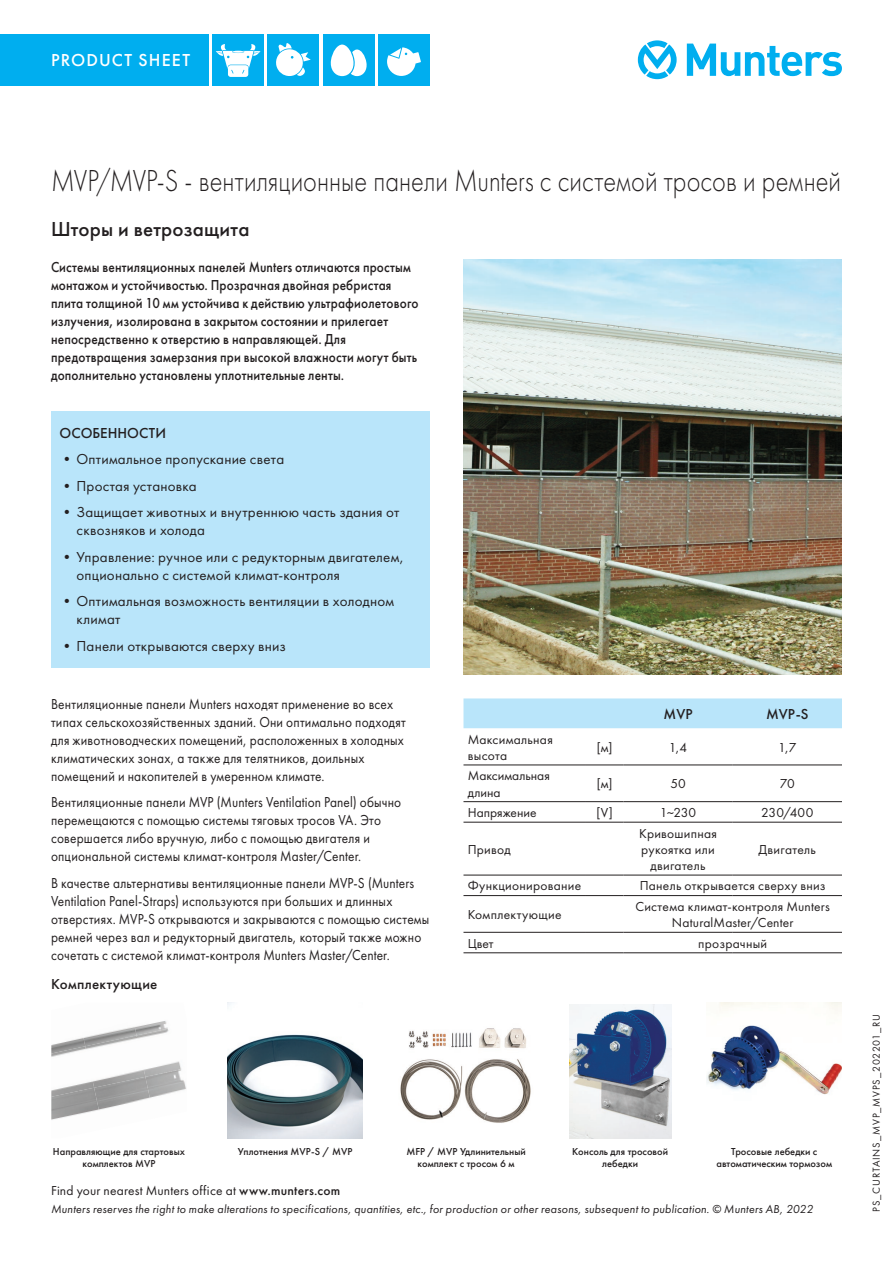
<style>
.page{position:relative;width:893px;height:1263px;background:#fff}
.page>*{position:absolute;margin:0;border:0;box-sizing:border-box;transform-origin:0 0}
.t1{font:31.5px "Futura PT Light";color:#231f20;scale:.84 1}
.t2{font:21px "Futura PT Medium";letter-spacing:.01em;color:#231f20}
.t3{font:18px "Futura PT Medium";letter-spacing:.065em;color:#fff}
.t4{font:15px/18px "Futura PT";letter-spacing:.015em;color:#231f20;scale:.89 1}
.t5{font:15px/18px "Futura PT Medium";letter-spacing:.01em;color:#231f20;scale:.89 1}
.t6{font:15px/18px "Futura PT";letter-spacing:.015em;color:#231f20}
.t7{font:15px "Futura PT Medium";letter-spacing:.01em;color:#231f20}
.t8{font:13.5px/16.2px "Futura PT";letter-spacing:.02em;color:#231f20;text-align:center}
.t9{font:13.5px/16.2px "Futura PT";color:#231f20}
.t10{font:italic 12px "Futura PT Book";letter-spacing:.015em;color:#231f20}
.t11{font:10.5px/12.6px "Futura PT Medium";color:#231f20;text-align:center}
.t12{font:10.5px "Futura PT";letter-spacing:.075em;color:#231f20}
.s1{font-family:"Futura PT Medium"}
</style>
<div class="page">
<div style="left:378px;top:34px;width:51px;height:51px;background:#00aeef"></div>
<svg style="left:387px;top:47px;width:34px;height:29px"></svg>
<div style="left:0;top:34px;width:208px;height:51px;background:#00aeef"></div>
<svg style="left:687px;top:44px;width:155px;height:32px"></svg>
<svg style="left:638px;top:40px;width:39px;height:39px"></svg>
<div style="left:268px;top:34px;width:51px;height:51px;background:#00aeef"></div>
<svg style="left:276px;top:43px;width:35px;height:33px"></svg>
<div style="left:323px;top:34px;width:51px;height:51px;background:#00aeef"></div>
<svg style="left:330px;top:45px;width:37px;height:31px"></svg>
<div style="left:213px;top:34px;width:51px;height:51px;background:#00aeef"></div>
<svg style="left:216px;top:44px;width:44px;height:33px"></svg>
<div style="left:51px;top:411px;width:378px;height:257px;background:#b9e5fa"></div>
<img style="left:463px;top:259px;width:379px;height:416px">
<img style="left:707px;top:1003px;width:135px;height:92px">
<img style="left:569px;top:1005px;width:102px;height:133px">
<img style="left:400px;top:1028px;width:131px;height:95px">
<img style="left:51px;top:1039px;width:25px;height:7px">
<img style="left:76px;top:1027px;width:54px;height:19px">
<img style="left:130px;top:1021px;width:37px;height:14px">
<img style="left:51px;top:1046px;width:34px;height:42px">
<img style="left:85px;top:1035px;width:52px;height:53px">
<img style="left:137px;top:1025px;width:44px;height:52px">
<img style="left:51px;top:1088px;width:43px;height:32px">
<img style="left:94px;top:1077px;width:51px;height:34px">
<img style="left:145px;top:1068px;width:41px;height:32px">
<img style="left:228px;top:1003px;width:135px;height:135px">
<div style="left:463px;top:698px;width:379px;height:30px;background:#b9e5fa"></div>
<hr style="left:463px;top:765px;width:123px;height:1px;background:#231f20">
<hr style="left:586px;top:765px;width:37px;height:1px;background:#231f20">
<hr style="left:623px;top:765px;width:110px;height:1px;background:#231f20">
<hr style="left:733px;top:765px;width:109px;height:1px;background:#231f20">
<hr style="left:463px;top:801px;width:123px;height:1px;background:#231f20">
<hr style="left:463px;top:822px;width:123px;height:1px;background:#231f20">
<hr style="left:463px;top:875px;width:123px;height:1px;background:#231f20">
<hr style="left:463px;top:895px;width:123px;height:1px;background:#231f20">
<hr style="left:463px;top:932px;width:123px;height:1px;background:#231f20">
<hr style="left:463px;top:952px;width:123px;height:1px;background:#231f20">
<hr style="left:586px;top:801px;width:37px;height:1px;background:#231f20">
<hr style="left:586px;top:822px;width:37px;height:1px;background:#231f20">
<hr style="left:586px;top:875px;width:37px;height:1px;background:#231f20">
<hr style="left:586px;top:895px;width:37px;height:1px;background:#231f20">
<hr style="left:586px;top:932px;width:37px;height:1px;background:#231f20">
<hr style="left:586px;top:952px;width:37px;height:1px;background:#231f20">
<hr style="left:623px;top:801px;width:110px;height:1px;background:#231f20">
<hr style="left:733px;top:801px;width:109px;height:1px;background:#231f20">
<hr style="left:623px;top:822px;width:110px;height:1px;background:#231f20">
<hr style="left:733px;top:822px;width:109px;height:1px;background:#231f20">
<hr style="left:623px;top:875px;width:110px;height:1px;background:#231f20">
<hr style="left:733px;top:875px;width:109px;height:1px;background:#231f20">
<hr style="left:623px;top:895px;width:110px;height:1px;background:#231f20">
<hr style="left:733px;top:895px;width:109px;height:1px;background:#231f20">
<hr style="left:623px;top:932px;width:110px;height:1px;background:#231f20">
<hr style="left:733px;top:932px;width:109px;height:1px;background:#231f20">
<hr style="left:623px;top:952px;width:110px;height:1px;background:#231f20">
<hr style="left:733px;top:952px;width:109px;height:1px;background:#231f20">
<p class="t3" style="left:51px;top:49px;width:140px">PRODUCT SHEET</p>
<h1 class="t1" style="left:51px;top:163px;width:942px">MVP/MVP-S - вентиляционные панели Munters с системой тросов и ремней</h1>
<h2 class="t2" style="left:51px;top:217px;width:200px">Шторы и ветрозащита</h2>
<p class="t5" style="left:51px;top:258px;width:415px">Системы вентиляционных панелей Munters отличаются простым монтажом и устойчивостью. Прозрачная двойная ребристая плита толщиной 10 мм устойчива к действию ультрафиолетового излучения, изолирована в закрытом состоянии и прилегает непосредственно к отверстию в направляющей. Для предотвращения замерзания при высокой влажности могут быть дополнительно установлены уплотнительные ленты.</p>
<p class="t7" style="left:60px;top:424px;width:108px">ОСОБЕННОСТИ</p>
<p class="t6" style="left:60px;top:450px;width:226px">• Оптимальное пропускание света</p>
<p class="t6" style="left:60px;top:476px;width:139px">• Простая установка</p>
<p class="t6" style="left:77px;top:503px;width:324px;text-indent:-17px">• Защищает животных и внутреннюю часть здания от сквозняков и холода</p>
<p class="t6" style="left:77px;top:547px;width:329px;text-indent:-17px">• Управление: ручное или с редукторным двигателем, опционально с системой климат-контроля</p>
<p class="t6" style="left:77px;top:592px;width:319px;text-indent:-17px">• Оптимальная возможность вентиляции в холодном климат</p>
<p class="t6" style="left:60px;top:636px;width:228px">• Панели открываются сверху вниз</p>
<p class="t4" style="left:51px;top:695px;width:400px">Вентиляционные панели Munters находят применение во всех типах сельскохозяйственных зданий. Они оптимально подходят для животноводческих помещений, расположенных в холодных климатических зонах, а также для телятников, доильных помещений и накопителей в умеренном климате.</p>
<p class="t4" style="left:51px;top:793px;width:395px">Вентиляционные панели MVP (Munters Ventilation Panel) обычно перемещаются с помощью системы тяговых тросов VA. Это совершается либо вручную, либо с помощью двигателя и опциональной системы климат-контроля Master/Center.</p>
<p class="t4" style="left:51px;top:874px;width:427px">В качестве альтернативы вентиляционные панели MVP-S (Munters Ventilation Panel-Straps) используются при больших и длинных отверстиях. MVP-S открываются и закрываются с помощью системы ремней через вал и редукторный двигатель, который также можно сочетать с системой климат-контроля Munters Master/Center.</p>
<p class="t7" style="left:51px;top:975px;width:108px">Комплектующие</p>
<p class="t7" style="left:664px;top:705px;width:30px">MVP</p>
<p class="t7" style="left:766px;top:705px;width:44px">MVP-S</p>
<p class="t8" style="left:468px;top:731px;width:87px;text-align:left">Максимальная высота</p>
<p class="t8" style="left:597px;top:739px;width:17px">[м]</p>
<p class="t8" style="left:669px;top:739px;width:20px">1,4</p>
<p class="t8" style="left:778px;top:739px;width:20px">1,7</p>
<p class="t9" style="left:468px;top:768px;width:84px">Максимальная длина</p>
<p class="t8" style="left:597px;top:776px;width:17px">[м]</p>
<p class="t8" style="left:670px;top:776px;width:17px">50</p>
<p class="t8" style="left:780px;top:776px;width:17px">70</p>
<p class="t9" style="left:468px;top:804px;width:70px">Напряжение</p>
<p class="t8" style="left:596px;top:804px;width:18px">[V]</p>
<p class="t8" style="left:660px;top:804px;width:38px">1~230</p>
<p class="t8" style="left:761px;top:804px;width:54px">230/400</p>
<p class="t8" style="left:468px;top:841px;width:44px">Привод</p>
<p class="t8" style="left:639px;top:825px;width:79px">Кривошипная рукоятка или двигатель</p>
<p class="t8" style="left:759px;top:841px;width:59px">Двигатель</p>
<p class="t8" style="left:468px;top:878px;width:115px">Функционирование</p>
<p class="t8" style="left:640px;top:878px;width:187px">Панель открывается сверху вниз</p>
<p class="t8" style="left:468px;top:906px;width:95px">Комплектующие</p>
<p class="t8" style="left:636px;top:898px;width:196px">Система климат-контроля Munters<br>NaturalMaster/Center</p>
<p class="t8" style="left:468px;top:935px;width:27px">Цвет</p>
<p class="t8" style="left:698px;top:935px;width:70px">прозрачный</p>
<p class="t11" style="left:53px;top:1145px;width:134px">Направляющие для стартовых комплектов MVP</p>
<p class="t11" style="left:238px;top:1145px;width:116px">Уплотнения MVP-S / MVP</p>
<p class="t8" style="left:51px;top:1182px;width:291px">Find your nearest Munters office at <span class="s1">www.munters.com</span></p>
<p class="t11" style="left:406px;top:1145px;width:121px">MFP / MVP Удлинительный комплект c тросом 6 м</p>
<p class="t11" style="left:572px;top:1145px;width:98px">Консоль для тросовой лебедки</p>
<p class="t11" style="left:716px;top:1145px;width:117px">Тросовые лебедки с автоматическим тормозом</p>
<p class="t10" style="left:51px;top:1202px;width:764px">Munters reserves the right to make alterations to specifications, quantities, etc., for production or other reasons, subsequent to publication. © Munters AB, 2022</p>
<p class="t12" style="left:870px;top:1212px;width:199px;rotate:-90deg">PS_CURTAINS_MVP_MVPS_202201_RU</p>
</div>
